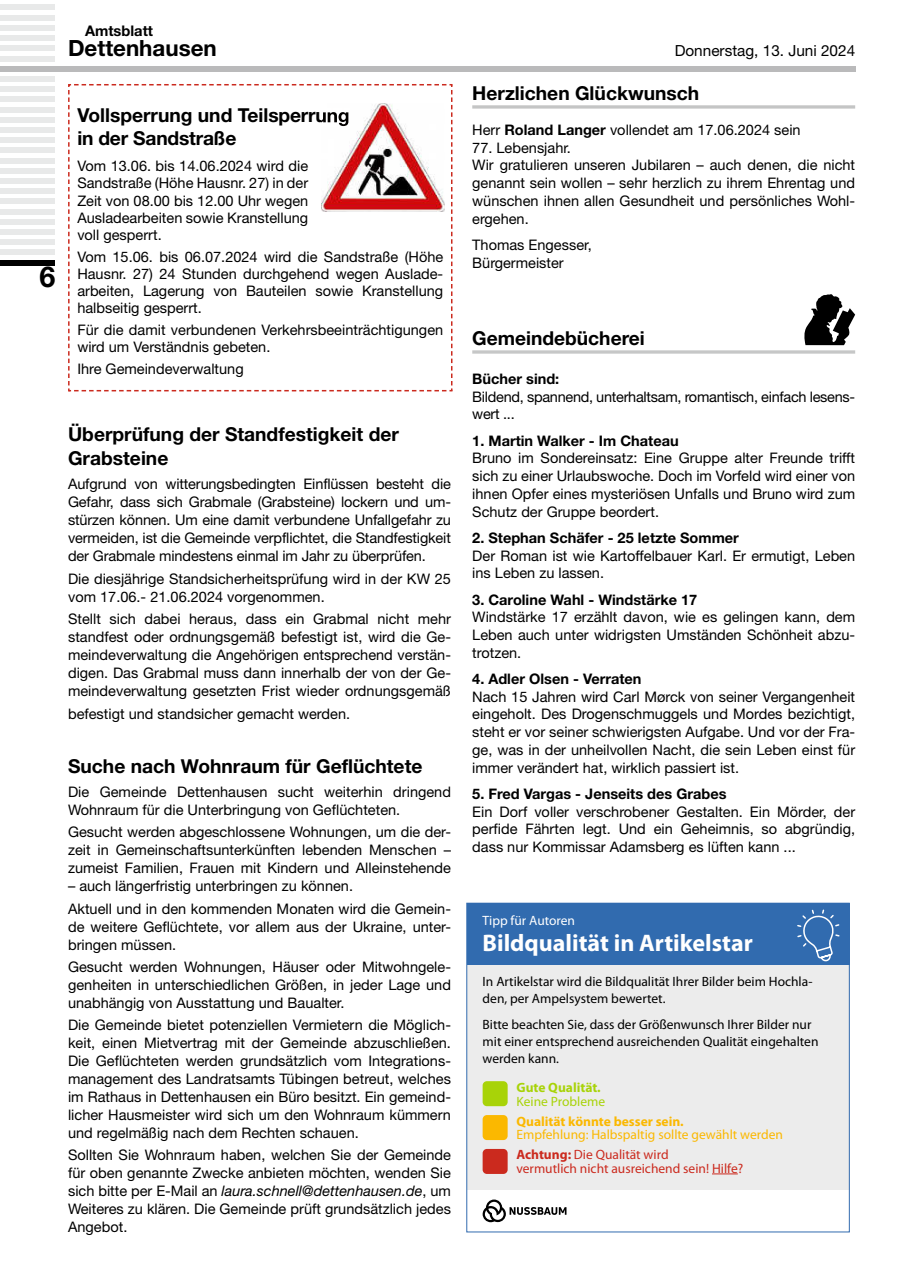
<style>
.page{position:relative;width:902px;height:1280px;background:#fff}
.page>*{position:absolute;margin:0;border:0;box-sizing:border-box;transform-origin:0 0}
.t1{font:700 28.8px "Helvetica Neue LT Pro";color:#000}
.t2{font:700 24px "Myriad Pro";color:#fff}
.t3{font:700 22.35px "Helvetica Neue LT Pro";color:#000}
.t4{font:700 19.2px/23.1px "Helvetica Neue LT Pro";color:#000}
.t5{font:700 19.2px "Helvetica Neue";color:#000}
.t6{font:15.3px "Helvetica Neue LT Pro";color:#000}
.t7{font:700 14.7px "Helvetica Neue LT Pro";color:#000}
.t8{font:14.55px/18px "Helvetica Neue LT Pro";color:#000;text-align:justify}
.t9{font:700 14.55px "Helvetica Neue LT Pro";color:#000}
.t10{font:14.55px/17.7px "Helvetica Neue LT Pro";letter-spacing:-.02em;color:#000}
.t11{font:13.5px/17.2px "Myriad Pro";color:#000}
.t12{font:13.5px/19.6px "Myriad Pro";color:#fbb800}
.t13{font:13.5px "Myriad Pro";color:#cb2a1e}
.t14{font:700 13.5px "Myriad Pro";color:#fbb800}
.t15{font:13.5px "Myriad Pro";color:#fff}
.t16{font:700 13.5px "Myriad Pro";color:#a8d308}
.t17{font:13.5px "Myriad Pro";color:#a8d308}
.s1{font-style:italic}
.s2{font-weight:700}
.s3{font-weight:700;color:#cb2a1e}
.s4{color:#cb2a1e}
</style>
<div class="page">
<div style="left:0;top:5px;width:55px;height:5px;background:#e8e9e9"></div>
<div style="left:0;top:15px;width:55px;height:5px;background:#e8e9e9"></div>
<div style="left:0;top:25px;width:55px;height:5px;background:#e8e9e9"></div>
<div style="left:0;top:35px;width:55px;height:6px;background:#e8e9e9"></div>
<div style="left:0;top:46px;width:55px;height:5px;background:#e8e9e9"></div>
<div style="left:0;top:56px;width:55px;height:5px;background:#e8e9e9"></div>
<div style="left:0;top:66px;width:855px;height:5px;background:#bababb"></div>
<div style="left:0;top:76px;width:55px;height:5px;background:#e8e9e9"></div>
<div style="left:0;top:86px;width:55px;height:6px;background:#e8e9e9"></div>
<div style="left:0;top:97px;width:55px;height:5px;background:#e8e9e9"></div>
<div style="left:0;top:107px;width:55px;height:5px;background:#e8e9e9"></div>
<div style="left:0;top:117px;width:55px;height:5px;background:#e8e9e9"></div>
<div style="left:0;top:127px;width:55px;height:5px;background:#e8e9e9"></div>
<div style="left:0;top:138px;width:55px;height:5px;background:#e8e9e9"></div>
<div style="left:0;top:148px;width:55px;height:5px;background:#e8e9e9"></div>
<div style="left:0;top:158px;width:55px;height:5px;background:#e8e9e9"></div>
<div style="left:0;top:168px;width:55px;height:5px;background:#e8e9e9"></div>
<div style="left:0;top:178px;width:55px;height:5px;background:#e8e9e9"></div>
<div style="left:0;top:189px;width:55px;height:5px;background:#e8e9e9"></div>
<div style="left:0;top:199px;width:55px;height:5px;background:#e8e9e9"></div>
<div style="left:0;top:209px;width:55px;height:5px;background:#e8e9e9"></div>
<div style="left:0;top:219px;width:55px;height:6px;background:#e8e9e9"></div>
<div style="left:0;top:229px;width:55px;height:6px;background:#e8e9e9"></div>
<div style="left:0;top:240px;width:55px;height:5px;background:#e8e9e9"></div>
<div style="left:0;top:250px;width:55px;height:5px;background:#e8e9e9"></div>
<div style="left:0;top:260px;width:55px;height:5px;background:#000"></div>
<svg style="left:68px;top:84px;width:385px;height:308px"></svg>
<img style="left:321px;top:103px;width:123px;height:109px">
<img style="left:321px;top:109px;width:28px;height:17px">
<svg style="left:472px;top:105px;width:383px;height:4px;background:#cecece"></svg>
<svg style="left:804px;top:294px;width:51px;height:51px"></svg>
<svg style="left:472px;top:350px;width:383px;height:4px;background:#cfd0d0"></svg>
<div style="left:466px;top:963px;width:383px;height:226px;background:#ececec"></div>
<div style="left:466px;top:903px;width:383px;height:62px;background:#316baf"></div>
<div style="left:466px;top:903px;width:383px;height:329px;border:1px solid #316baf"></div>
<div style="left:482px;top:1081px;width:25px;height:25px;background:#a8d308;border-radius:4px"></div>
<div style="left:482px;top:1115px;width:25px;height:25px;background:#fbb800;border-radius:4px"></div>
<div style="left:482px;top:1149px;width:25px;height:25px;background:#cb2a1e;border-radius:4px"></div>
<svg style="left:712px;top:1173px;width:25px;height:1px"></svg>
<svg style="left:797px;top:909px;width:43px;height:53px"></svg>
<svg style="left:482px;top:1199px;width:84px;height:23px"></svg>
<h1 class="t1" style="left:40px;top:259px;width:17px">6</h1>
<p class="t7" style="left:85px;top:21px;width:69px">Amtsblatt</p>
<h3 class="t3" style="left:68px;top:34px;width:150px">Dettenhausen</h3>
<p class="t6" style="left:674px;top:41px;width:182px">Donnerstag, 13. Juni 2024</p>
<h3 class="t4" style="left:77px;top:103px;width:274px">Vollsperrung und Teilsperrung in der Sandstraße</h3>
<p class="t8" style="left:77px;top:157px;width:232px;line-height:17.2px">Vom 13.06. bis 14.06.2024 wird die Sandstraße (Höhe Hausnr. 27) in der Zeit von 08.00 bis 12.00 Uhr wegen Ausladearbeiten sowie Kranstellung voll gesperrt.</p>
<p class="t8" style="left:77px;top:247px;width:367px;line-height:17.2px">Vom 15.06. bis 06.07.2024 wird die Sandstraße (Höhe Hausnr. 27) 24 Stunden durchgehend wegen Auslade&shy;arbeiten, Lagerung von Bauteilen sowie Kranstellung halbseitig gesperrt.</p>
<p class="t8" style="left:77px;top:321px;width:367px;line-height:17.2px">Für die damit verbundenen Verkehrsbeeinträchtigungen wird um Verständnis gebeten.</p>
<p class="t8" style="left:77px;top:359px;width:168px">Ihre Gemeindeverwaltung</p>
<h3 class="t4" style="left:68px;top:422px;width:332px;line-height:23.9px">Überprüfung der Standfestigkeit der<br>Grabsteine</h3>
<p class="t8" style="left:68px;top:475px;width:384px">Aufgrund von witterungsbedingten Einflüssen besteht die Gefahr, dass sich Grabmale (Grabsteine) lockern und um&shy;stürzen können. Um eine damit verbundene Unfallgefahr zu vermeiden, ist die Gemeinde verpflichtet, die Standfestigkeit der Grabmale mindestens einmal im Jahr zu überprüfen.</p>
<p class="t8" style="left:68px;top:569px;width:384px">Die diesjährige Standsicherheitsprüfung wird in der KW 25 vom 17.06.- 21.06.2024 vorgenommen.</p>
<p class="t8" style="left:68px;top:609px;width:384px">Stellt sich dabei heraus, dass ein Grabmal nicht mehr standfest oder ordnungsgemäß befestigt ist, wird die Ge&shy;meindeverwaltung die Angehörigen entsprechend verstän&shy;digen. Das Grabmal muss dann innerhalb der von der Ge&shy;meindeverwaltung gesetzten Frist wieder ordnungsgemäß</p>
<p class="t8" style="left:68px;top:705px;width:283px">befestigt und standsicher gemacht werden.</p>
<h3 class="t4" style="left:68px;top:754px;width:356px">Suche nach Wohnraum für Geflüchtete</h3>
<p class="t8" style="left:68px;top:783px;width:384px">Die Gemeinde Dettenhausen sucht weiterhin dringend<br>Wohnraum für die Unterbringung von Geflüchteten.</p>
<p class="t8" style="left:68px;top:823px;width:384px">Gesucht werden abgeschlossene Wohnungen, um die der&shy;zeit in Gemeinschaftsunterkünften lebenden Menschen – zumeist Familien, Frauen mit Kindern und Alleinstehende</p>
<p class="t8" style="left:68px;top:875px;width:384px;line-height:22.2px">– auch längerfristig unterbringen zu können.<br>Aktuell und in den kommenden Monaten wird die Gemein-</p>
<p class="t8" style="left:68px;top:917px;width:384px">de weitere Geflüchtete, vor allem aus der Ukraine, unter&shy;bringen müssen.</p>
<p class="t8" style="left:68px;top:957px;width:384px">Gesucht werden Wohnungen, Häuser oder Mitwohngele&shy;genheiten in unterschiedlichen Größen, in jeder Lage und unabhängig von Ausstattung und Baualter.</p>
<p class="t8" style="left:68px;top:1015px;width:384px">Die Gemeinde bietet potenziellen Vermietern die Möglich&shy;keit, einen Mietvertrag mit der Gemeinde abzuschließen.<br>Die Geflüchteten werden grundsätzlich vom Integrations&shy;management des Landratsamts Tübingen betreut, welches im Rathaus in Dettenhausen ein Büro besitzt. Ein gemeind&shy;licher Hausmeister wird sich um den Wohnraum kümmern und regelmäßig nach dem Rechten schauen.</p>
<p class="t8" style="left:68px;top:1146px;width:384px">Sollten Sie Wohnraum haben, welchen Sie der Gemeinde für oben genannte Zwecke anbieten möchten, wenden Sie sich bitte per E-Mail an <span class="s1">laura.schnell@dettenhausen.de</span>, um Weiteres zu klären. Die Gemeinde prüft grundsätzlich jedes Angebot.</p>
<h3 class="t4" style="left:472px;top:81px;width:228px">Herzlichen Glückwunsch</h3>
<p class="t8" style="left:472px;top:120px;width:330px">Herr <span class="s2">Roland Langer</span> vollendet am 17.06.2024 sein</p>
<p class="t8" style="left:472px;top:138px;width:384px;text-align:left">77. Lebensjahr.<br>Wir gratulieren unseren Jubilaren – auch denen, die nicht genannt sein wollen – sehr herzlich zu ihrem Ehrentag und wünschen ihnen allen Gesundheit und persönliches Wohl&shy;ergehen.</p>
<p class="t8" style="left:472px;top:236px;width:121px">Thomas Engesser,<br>Bürgermeister</p>
<h3 class="t5" style="left:472px;top:326px;width:174px">Gemeindebücherei</h3>
<p class="t9" style="left:472px;top:370px;width:89px">Bücher sind:</p>
<p class="t10" style="left:472px;top:387px;width:384px">Bildend, spannend, unterhaltsam, romantisch, einfach lesens&shy;wert ...</p>
<p class="t9" style="left:472px;top:431px;width:208px">1. Martin Walker - Im Chateau</p>
<p class="t8" style="left:472px;top:449px;width:384px">Bruno im Sondereinsatz: Eine Gruppe alter Freunde trifft sich zu einer Urlaubswoche. Doch im Vorfeld wird einer von ihnen Opfer eines mysteriösen Unfalls und Bruno wird zum Schutz der Gruppe beordert.</p>
<p class="t9" style="left:472px;top:529px;width:268px">2. Stephan Schäfer - 25 letzte Sommer</p>
<p class="t8" style="left:472px;top:546px;width:384px">Der Roman ist wie Kartoffelbauer Karl. Er ermutigt, Leben ins Leben zu lassen.</p>
<p class="t9" style="left:472px;top:590px;width:226px">3. Caroline Wahl - Windstärke 17</p>
<p class="t8" style="left:472px;top:608px;width:384px">Windstärke 17 erzählt davon, wie es gelingen kann, dem Leben auch unter widrigsten Umständen Schönheit abzu&shy;trotzen.</p>
<p class="t9" style="left:472px;top:670px;width:171px">4. Adler Olsen - Verraten</p>
<p class="t8" style="left:472px;top:687px;width:384px">Nach 15 Jahren wird Carl Mørck von seiner Vergangenheit eingeholt. Des Drogenschmuggels und Mordes bezichtigt, steht er vor seiner schwierigsten Aufgabe. Und vor der Fra&shy;ge, was in der unheilvollen Nacht, die sein Leben einst für immer verändert hat, wirklich passiert ist.</p>
<p class="t9" style="left:472px;top:785px;width:256px">5. Fred Vargas - Jenseits des Grabes</p>
<p class="t8" style="left:472px;top:802px;width:384px">Ein Dorf voller verschrobener Gestalten. Ein Mörder, der perfide Fährten legt. Und ein Geheimnis, so abgründig, dass nur Kommissar Adamsberg es lüften kann ...</p>
<p class="t15" style="left:482px;top:912px;width:94px">Tipp für Autoren</p>
<h2 class="t2" style="left:482px;top:927px;width:272px">Bildqualität in Artikelstar</h2>
<p class="t11" style="left:482px;top:972px;width:331px">In Artikelstar wird die Bildqualität Ihrer Bilder beim Hochla&shy;den, per Ampelsystem bewertet.</p>
<p class="t11" style="left:482px;top:1015px;width:337px">Bitte beachten Sie, dass der Größenwunsch Ihrer Bilder nur mit einer entsprechend ausreichenden Qualität eingehalten werden kann.</p>
<p class="t16" style="left:516px;top:1079px;width:86px">Gute Qualität.</p>
<p class="t17" style="left:516px;top:1093px;width:90px">Keine Probleme</p>
<p class="t14" style="left:516px;top:1112px;width:169px">Qualität könnte besser sein.</p>
<p class="t12" style="left:516px;top:1125px;width:268px">Empfehlung: Halbspaltig sollte gewählt werden<br><span class="s3">Achtung:</span> <span class="s4">Die Qualität wird</span></p>
<p class="t13" style="left:516px;top:1160px;width:228px">vermutlich nicht ausreichend sein! Hilfe?</p>
</div>
